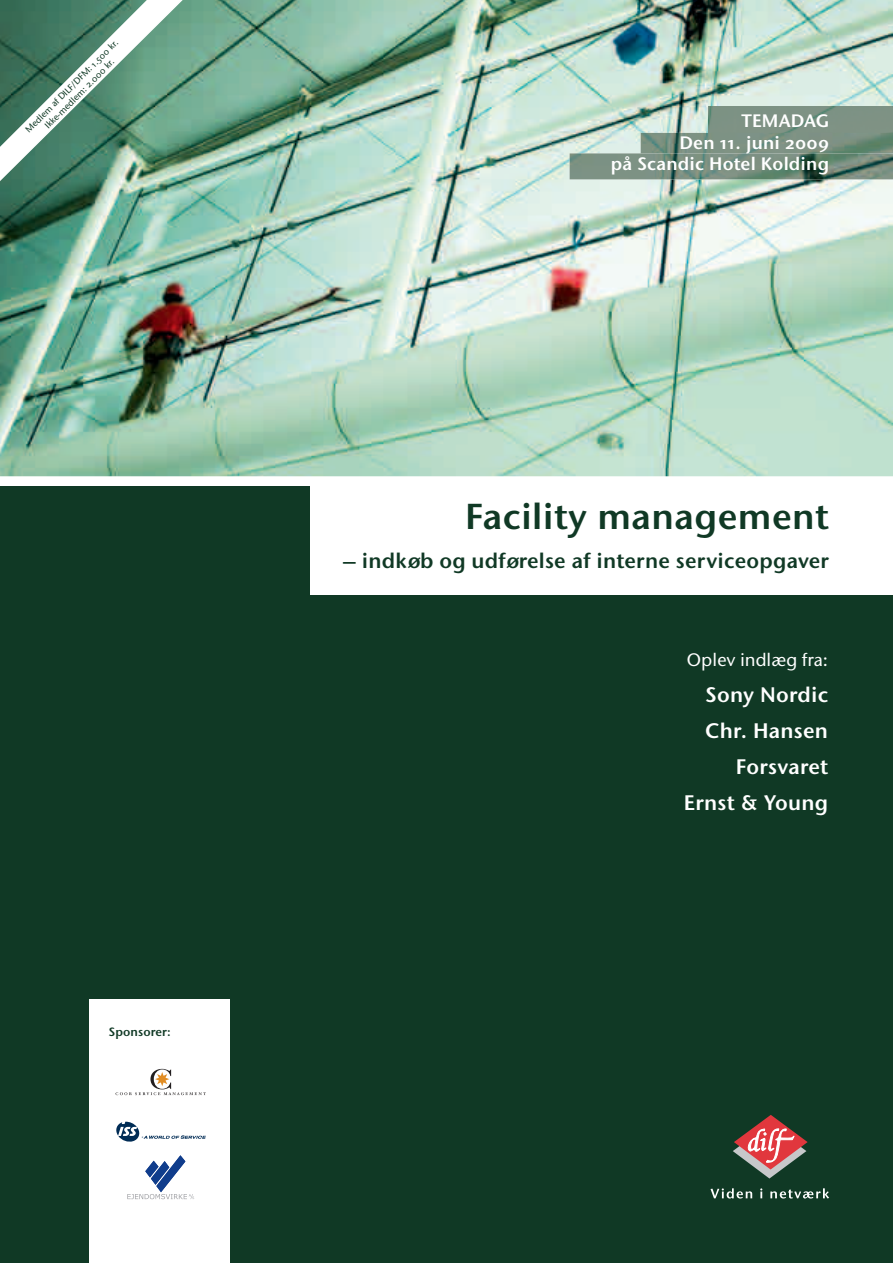
<style>
.page{position:relative;width:893px;height:1263px;background:#fff}
.page>*{position:absolute;margin:0;border:0;box-sizing:border-box;transform-origin:0 0}
.t1{font:36px "ITC Stone Sans Semi OS";letter-spacing:.01em;color:#103925}
.t2{font:21px "ITC Stone Sans Semi OS";letter-spacing:.01em;color:#103925}
.t3{font:21px/36px "ITC Stone Sans Semi OS";letter-spacing:.01em;color:#fff;text-align:right}
.t4{font:18px/21.6px "ITC Stone Sans Semi OS";letter-spacing:.01em;color:#fff;text-align:right}
.t5{font:18px "ITC Stone Sans OS";letter-spacing:.005em;color:#fff}
.t6{font:12px "ITC Stone Sans Semi OS";letter-spacing:.005em;color:#103925}
.t7{font:9px/10.8px "ITC Stone Sans OS";color:#103925;text-align:center}
</style>
<div class="page">
<div style="left:0;top:486px;width:893px;height:777px;background:#103925"></div>
<svg style="left:733px;top:1115px;width:75px;height:63px"></svg>
<svg style="left:710px;top:1188px;width:42px;height:10px"></svg>
<svg style="left:760px;top:1188px;width:2px;height:10px"></svg>
<svg style="left:770px;top:1188px;width:59px;height:10px"></svg>
<img style="left:0;top:0;width:893px;height:476px">
<svg style="left:0;top:0;width:183px;height:181px"></svg>
<div style="left:310px;top:479px;width:583px;height:115px;background:#fff"></div>
<div style="left:708px;top:107px;width:185px;height:26px;background:#7e9284"></div>
<img style="left:641px;top:133px;width:252px;height:20px">
<img style="left:570px;top:153px;width:323px;height:26px">
<img style="left:641px;top:153px;width:252px;height:1px">
<div style="left:89px;top:999px;width:141px;height:264px;background:#fff"></div>
<svg style="left:116px;top:1069px;width:90px;height:26px"></svg>
<svg style="left:116px;top:1121px;width:90px;height:21px"></svg>
<svg style="left:127px;top:1155px;width:67px;height:44px"></svg>
<p class="t7" style="left:23px;top:127px;width:128px;rotate:-45deg">Medlem af DILF/DFM: 1.500 kr.<br>Ikke-medlem: 2.000 kr.</p>
<h3 class="t6" style="left:109px;top:1025px;width:63px">Sponsorer:</h3>
<h3 class="t4" style="left:611px;top:110px;width:220px">TEMADAG<br>Den 11. juni 2009<br>på Scandic Hotel Kolding</h3>
<h1 class="t1" style="left:465px;top:494px;width:365px">Facility management</h1>
<h2 class="t2" style="left:343px;top:547px;width:487px">– indkøb og udførelse af interne serviceopgaver</h2>
<h3 class="t5" style="left:687px;top:649px;width:143px">Oplev indlæg fra:</h3>
<h2 class="t3" style="left:684px;top:676px;width:146px">Sony Nordic<br>Chr. Hansen<br>Forsvaret<br>Ernst &amp; Young</h2>
</div>
